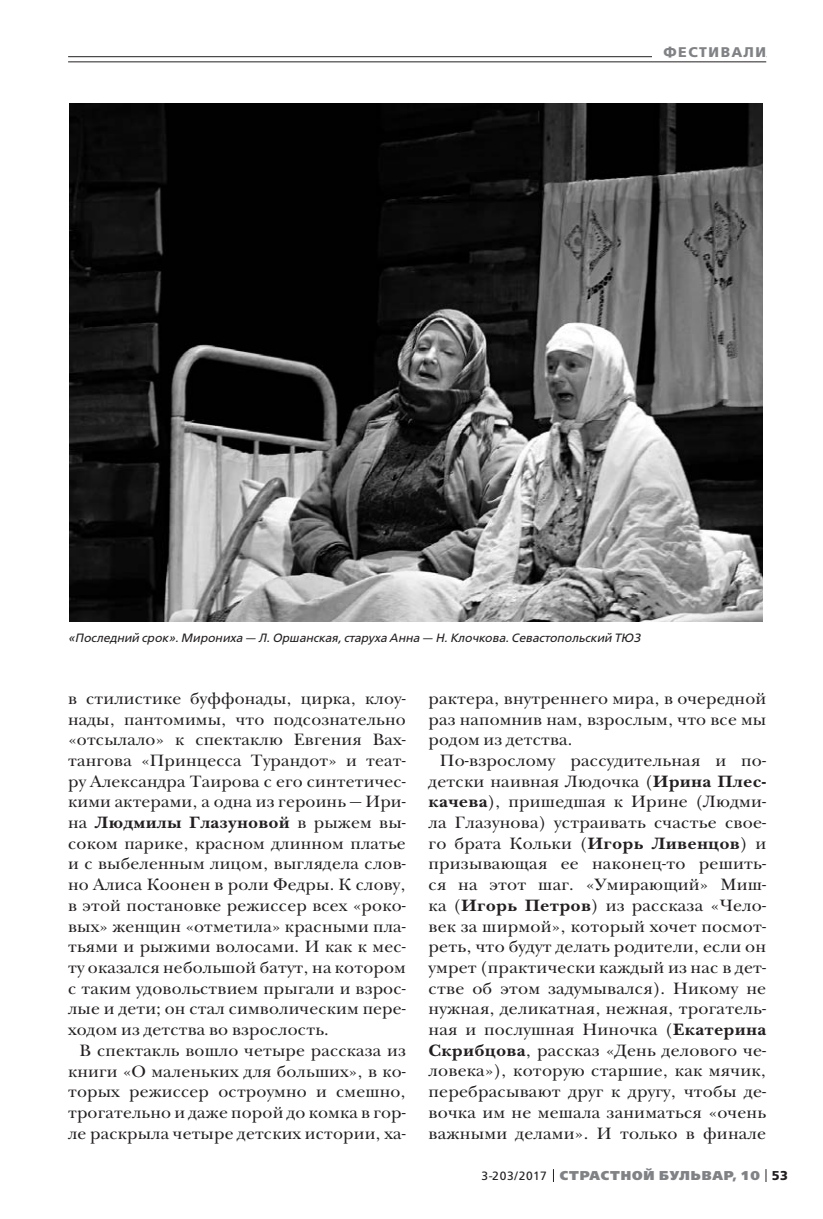
<style>
.page{position:relative;width:823px;height:1219px;background:#fff}
.page>*{position:absolute;margin:0;border:0;box-sizing:border-box;transform-origin:0 0}
.t1{font:17px/20.8px "New Baskerville ITC";letter-spacing:.01em;color:#231f20;text-align:justify}
.t2{font:17px/20.6px "New Baskerville ITC";letter-spacing:.01em;color:#231f20;text-align:justify;scale:1.04 1}
.t3{font:700 14px "Free Set";letter-spacing:.11em;color:#808285}
.t4{font:800 12.8px "Free Set";letter-spacing:.07em;color:#808285}
.t5{font:italic 12px "Free Set";color:#231f20}
.s1{font-weight:700}
.s2{font-weight:400;font-size:12px;color:#231f20}
.s3{font-weight:700;color:#231f20}
</style>
<div class="page">
<svg style="left:765px;top:1169px;width:1px;height:13px"></svg>
<hr style="left:68px;top:56px;width:697px;height:1px;background:#231f20">
<div style="left:652px;top:41px;width:113px;height:21px;background:#fff"></div>
<hr style="left:68px;top:62px;width:697px;height:1px;background:#231f20">
<img style="left:69px;top:104px;width:692px;height:518px">
<p class="t3" style="left:663px;top:45px;width:104px">ФЕСТИВАЛИ</p>
<p class="t5" style="left:68px;top:632px;width:573px">«Последний срок». Мирониха — Л. Оршанская, старуха Анна — Н. Клочкова. Севастопольский ТЮЗ</p>
<p class="t1" style="left:68px;top:689px;width:339px">в стилистике буффонады, цирка, клоу&shy;нады, пантомимы, что подсознательно «отсылало» к спектаклю Евгения Вах&shy;тангова «Принцесса Турандот» и теат&shy;ру Александра Таирова с его синтетичес&shy;кими актерами, а одна из героинь — Ири&shy;на <span class="s1">Людмилы Глазуновой</span> в рыжем вы&shy;соком парике, красном длинном платье и с выбеленным лицом, выглядела слов&shy;но Алиса Коонен в роли Федры. К слову, в этой постановке режиссер всех «роко&shy;вых» женщин «отметила» красными пла&shy;тьями и рыжими волосами. И как к мес&shy;ту оказался небольшой батут, на котором с таким удовольствием прыгали и взрос&shy;лые и дети; он стал символическим пере&shy;ходом из детства во взрослость.</p>
<p class="t1" style="left:68px;top:1041px;width:339px;text-indent:11px">В спектакль вошло четыре рассказа из книги «О маленьких для больших», в ко&shy;торых режиссер остроумно и смешно, трогательно и даже порой до комка в гор&shy;ле раскрыла четыре детских истории, ха-</p>
<p class="t1" style="left:428px;top:689px;width:339px">рактера, внутреннего мира, в очередной раз напомнив нам, взрослым, что все мы родом из детства.</p>
<p class="t2" style="left:428px;top:752px;width:326px;text-indent:11px">По-взрослому рассудительная и по&shy;детски наивная Людочка (<span class="s1">Ирина Плес&shy;качева</span>), пришедшая к Ирине (Людми&shy;ла Глазунова) устраивать счастье свое&shy;го брата Кольки (<span class="s1">Игорь Ливенцов</span>) и призывающая ее наконец-то решить&shy;ся на этот шаг. «Умирающий» Миш&shy;ка (<span class="s1">Игорь Петров</span>) из рассказа «Чело&shy;век за ширмой», который хочет посмот&shy;реть, что будут делать родители, если он умрет (практически каждый из нас в дет&shy;стве об этом задумывался). Никому не нужная, деликатная, нежная, трогатель&shy;ная и послушная Ниночка (<span class="s1">Екатерина Скрибцова</span>, рассказ «День делового че&shy;ловека»), которую старшие, как мячик, перебрасывают друг к другу, чтобы де&shy;вочка им не мешала заниматься «очень важными делами». И только в финале</p>
<p class="t4" style="left:481px;top:1169px;width:308px"><span class="s2">3-203/2017</span> СТРАСТНОЙ БУЛЬВАР, 10 <span class="s3">53</span></p>
</div>
